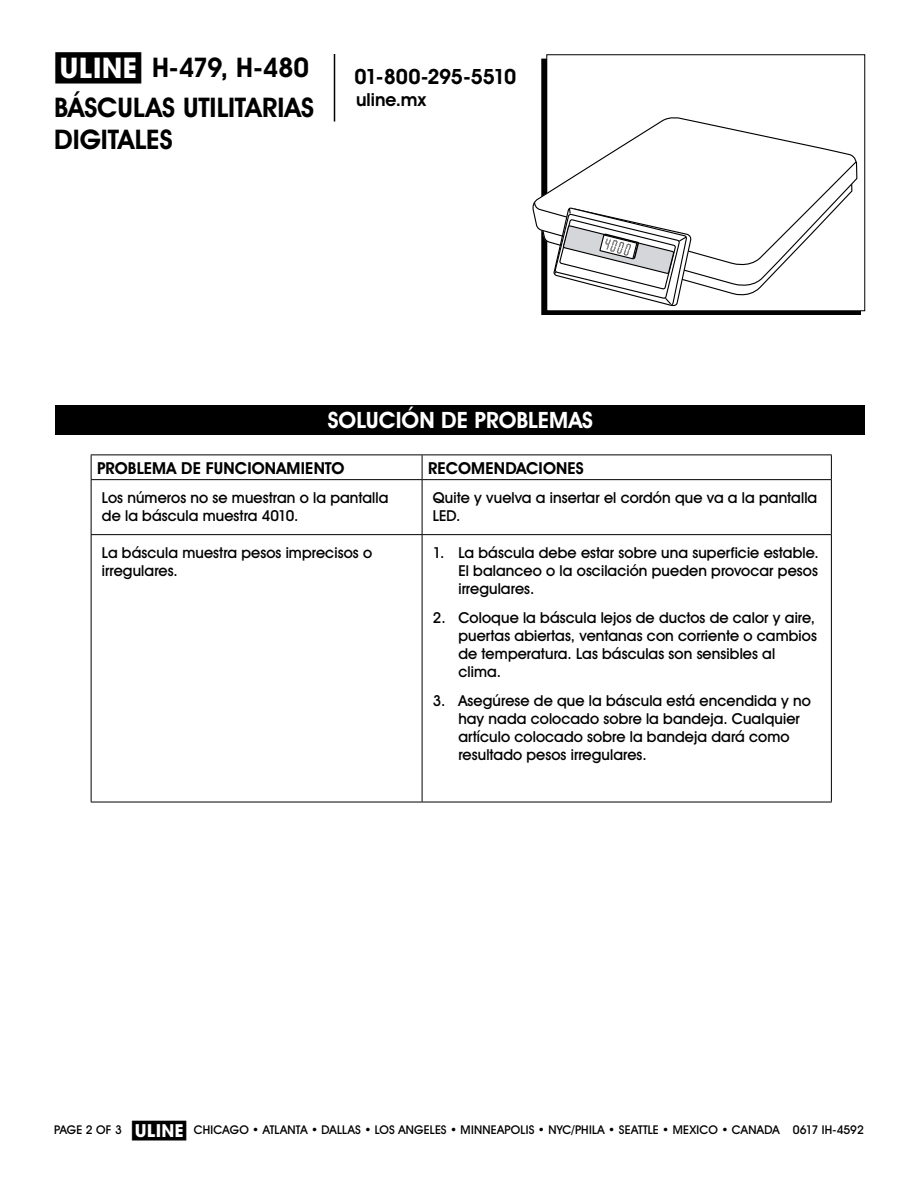
<style>
.page{position:relative;width:918px;height:1188px;background:#fff}
.page>*{position:absolute;margin:0;border:0;box-sizing:border-box;transform-origin:0 0}
.t1{font:700 27px/39.6px "Uline Two Knine";color:#000}
.t2{font:700 22.5px "Uline Two Knine";letter-spacing:.005em;color:#fff}
.t3{font:700 21px "Uline Two Knine";letter-spacing:-.025em;color:#000}
.t4{font:700 18px "Uline Two Knine";color:#000}
.t5{font:700 16.5px "Uline Two Knine";letter-spacing:.01em;color:#000}
.t6{font:15px/18px "Uline Two Knine";letter-spacing:.005em;color:#000}
.t7{font:12px "Uline Two Knine";letter-spacing:.015em;color:#000}
.t8{font:12px "Uline Two Knine";letter-spacing:-.005em;color:#000}
.s1{font-size:28.5px}
.s2{font-size:18px}
</style>
<div class="page">
<hr style="left:334px;top:54px;width:1px;height:68px;background:#000">
<hr style="left:91px;top:480px;width:1px;height:54px;background:#000">
<hr style="left:91px;top:534px;width:331px;height:1px;background:#000">
<hr style="left:91px;top:535px;width:1px;height:267px;background:#000">
<hr style="left:422px;top:534px;width:410px;height:1px;background:#000">
<hr style="left:91px;top:802px;width:331px;height:1px;background:#000">
<hr style="left:422px;top:802px;width:410px;height:1px;background:#000">
<svg style="left:422px;top:455px;width:1px;height:24px"></svg>
<hr style="left:422px;top:480px;width:1px;height:54px;background:#000">
<hr style="left:831px;top:480px;width:1px;height:54px;background:#000">
<hr style="left:422px;top:535px;width:1px;height:267px;background:#000">
<hr style="left:831px;top:535px;width:1px;height:267px;background:#000">
<hr style="left:91px;top:454px;width:331px;height:1px;background:#000">
<svg style="left:91px;top:455px;width:1px;height:24px"></svg>
<hr style="left:422px;top:454px;width:410px;height:1px;background:#000">
<svg style="left:831px;top:455px;width:1px;height:24px"></svg>
<hr style="left:91px;top:479px;width:331px;height:1px;background:#000">
<hr style="left:422px;top:479px;width:410px;height:1px;background:#000">
<div style="left:56px;top:405px;width:810px;height:30px;background:#000"></div>
<svg style="left:532px;top:58px;width:326px;height:232px"></svg>
<svg style="left:542px;top:183px;width:311px;height:124px"></svg>
<h1 class="t1" style="left:54px;top:48px;width:262px"><span class="s1">π</span> H-479, H-480<br>BÁSCULAS UTILITARIAS</h1>
<h1 class="t1" style="left:54px;top:120px;width:120px">DIGITALES</h1>
<h3 class="t3" style="left:354px;top:64px;width:163px">01-800-295-5510</h3>
<p class="t4" style="left:356px;top:88px;width:71px">uline.mx</p>
<h2 class="t2" style="left:328px;top:407px;width:267px">SOLUCIÓN DE PROBLEMAS</h2>
<p class="t5" style="left:97px;top:458px;width:249px">PROBLEMA DE FUNCIONAMIENTO</p>
<p class="t5" style="left:428px;top:458px;width:157px">RECOMENDACIONES</p>
<p class="t6" style="left:102px;top:489px;width:288px">Los números no se muestran o la pantalla de la báscula muestra 4010.</p>
<p class="t6" style="left:433px;top:489px;width:386px">Quite y vuelva a insertar el cordón que va a la pantalla<br>LED.</p>
<p class="t6" style="left:102px;top:544px;width:272px">La báscula muestra pesos imprecisos o irregulares.</p>
<p class="t6" style="left:458px;top:544px;width:362px;text-align:justify;text-indent:-26px">1. La báscula debe estar sobre una superficie estable.<br>El balanceo o la oscilación pueden provocar pesos irregulares.</p>
<p class="t6" style="left:458px;top:608px;width:360px;text-indent:-26px">2. Coloque la báscula lejos de ductos de calor y aire, puertas abiertas, ventanas con corriente o cambios de temperatura. Las básculas son sensibles al clima.</p>
<p class="t6" style="left:458px;top:691px;width:354px;text-indent:-26px">3. Asegúrese de que la báscula está encendida y no hay nada colocado sobre la bandeja. Cualquier artículo colocado sobre la bandeja dará como resultado pesos irregulares.</p>
<p class="t7" style="left:132px;top:1122px;width:649px"><span class="s2">π</span> CHICAGO • ATLANTA • DALLAS • LOS ANGELES • MINNEAPOLIS • NYC/PHILA • SEATTLE • MEXICO • CANADA</p>
<p class="t7" style="left:54px;top:1122px;width:69px">PAGE 2 OF 3</p>
<p class="t8" style="left:793px;top:1122px;width:73px">0617 IH-4592</p>
</div>
